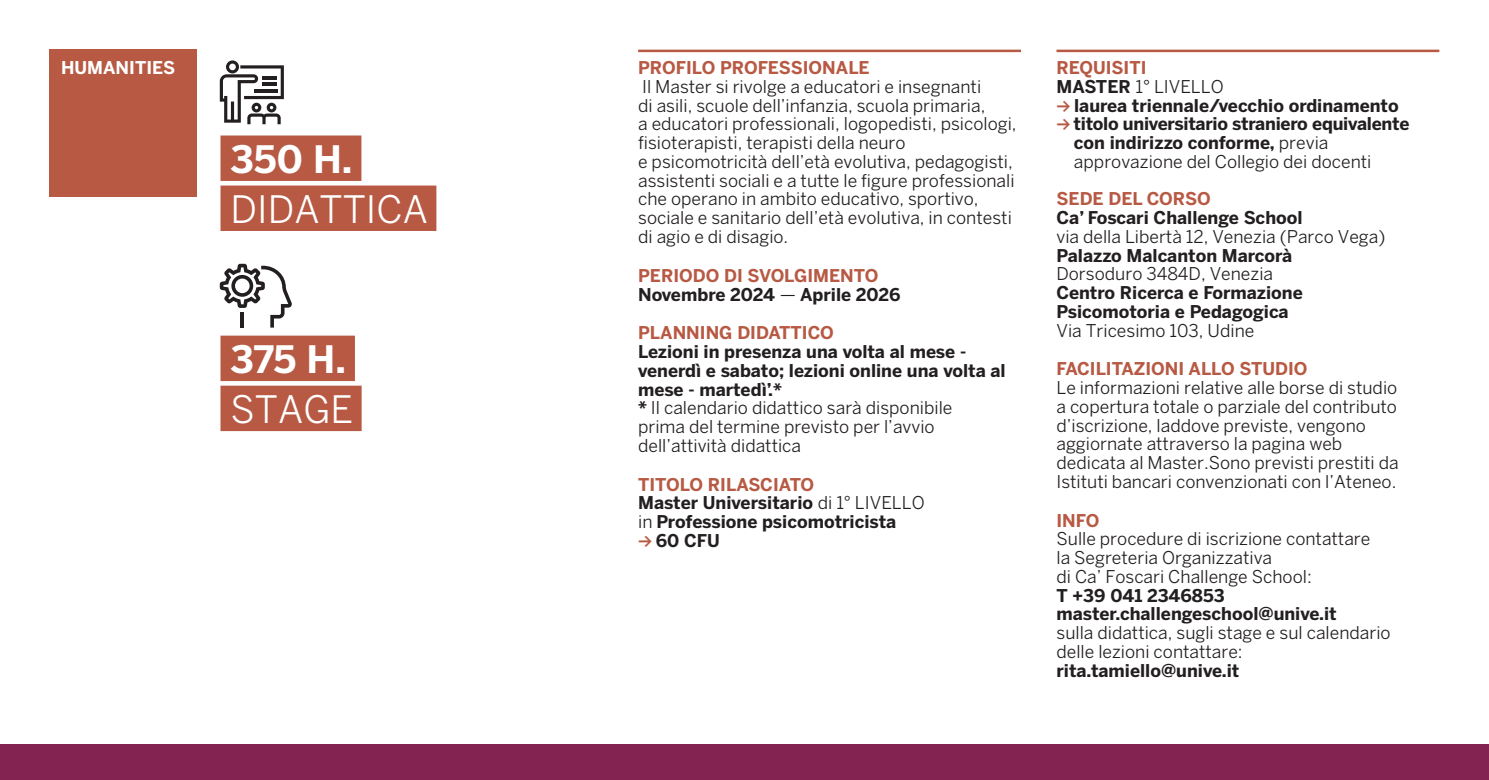
<style>
.page{position:relative;width:1489px;height:780px;background:#fff}
.page>*{position:absolute;margin:0;border:0;box-sizing:border-box;transform-origin:0 0}
.t1{font:37.5px "Benton Sans";color:#fff}
.t2{font:700 37.5px "Benton Sans";letter-spacing:-.005em;color:#fff}
.t3{font:17.5px/18.8px "Benton Sans";color:#231f20}
.t4{font:700 17.5px/18.8px "Benton Sans";color:#231f20}
.t5{font:700 17.5px "Benton Sans";color:#b75943}
.t6{font:700 17.5px "Benton Sans";color:#fff}
.s1{color:#b75943}
.s2{font-weight:400}
.s3{font-weight:700}
.s4{font-family:"Akkurat";color:#b75943}
</style>
<div class="page">
<div style="left:0;top:744px;width:1488px;height:36px;background:#832352"></div>
<hr style="left:638px;top:50px;width:382px;height:2px;background:#b75943">
<hr style="left:1056px;top:50px;width:383px;height:2px;background:#b75943">
<div style="left:220px;top:135px;width:141px;height:46px;background:#b75943"></div>
<div style="left:220px;top:185px;width:216px;height:46px;background:#b75943"></div>
<div style="left:220px;top:335px;width:135px;height:46px;background:#b75943"></div>
<div style="left:220px;top:385px;width:141px;height:46px;background:#b75943"></div>
<svg style="left:220px;top:60px;width:64px;height:64px"></svg>
<svg style="left:220px;top:264px;width:72px;height:63px"></svg>
<div style="left:50px;top:50px;width:147px;height:147px;background:#b75943"></div>
<p class="t6" style="left:61px;top:55px;width:115px">HUMANITIES</p>
<h1 class="t2" style="left:230px;top:132px;width:123px">350 H.</h1>
<h1 class="t1" style="left:230px;top:187px;width:199px">DIDATTICA</h1>
<h1 class="t2" style="left:230px;top:332px;width:117px">375 H.</h1>
<h1 class="t1" style="left:230px;top:387px;width:124px">STAGE</h1>
<p class="t5" style="left:638px;top:55px;width:233px">PROFILO PROFESSIONALE</p>
<p class="t3" style="left:638px;top:77px;width:380px">Il Master si rivolge a educatori e insegnanti<br>di asili, scuole dell’infanzia, scuola primaria,<br>a educatori professionali, logopedisti, psicologi, fisioterapisti, terapisti della neuro<br>e psicomotricità dell’età evolutiva, pedagogisti, assistenti sociali e a tutte le figure professionali che operano in ambito educativo, sportivo, sociale e sanitario dell’età evolutiva, in contesti di agio e di disagio.</p>
<p class="t4" style="left:638px;top:265px;width:264px"><span class="s1">PERIODO DI SVOLGIMENTO<br></span>Novembre 2024 <span class="s2">—</span> Aprile 2026</p>
<p class="t5" style="left:638px;top:320px;width:197px">PLANNING DIDATTICO</p>
<p class="t3" style="left:638px;top:342px;width:369px"><span class="s3">Lezioni in presenza una volta al mese - venerdì e sabato; lezioni online una volta al mese - martedì’.*<br>*</span> Il calendario didattico sarà disponibile<br>prima del termine previsto per l’avvio dell’attività didattica</p>
<p class="t4" style="left:638px;top:474px;width:288px"><span class="s1">TITOLO RILASCIATO<br></span>Master Universitario <span class="s2">di 1° LIVELLO in</span> Professione psicomotricista<br><span class="s4">≥</span> 60 CFU</p>
<p class="t5" style="left:1056px;top:55px;width:92px">REQUISITI</p>
<p class="t3" style="left:1056px;top:77px;width:169px"><span class="s3">MASTER</span> 1° LIVELLO</p>
<p class="t4" style="left:1056px;top:95px;width:344px"><span class="s4">≥</span> laurea triennale/vecchio ordinamento</p>
<p class="t4" style="left:1056px;top:114px;width:354px"><span class="s4">≥</span> titolo universitario straniero equivalente</p>
<p class="t4" style="left:1073px;top:133px;width:256px">con indirizzo conforme, <span class="s2">previa</span></p>
<p class="t3" style="left:1073px;top:152px;width:299px">approvazione del Collegio dei docenti</p>
<p class="t5" style="left:1056px;top:186px;width:156px">SEDE DEL CORSO</p>
<p class="t4" style="left:1056px;top:208px;width:248px">Ca’ Foscari Challenge School</p>
<p class="t3" style="left:1056px;top:227px;width:330px">via della Libertà 12, Venezia (Parco Vega)</p>
<p class="t4" style="left:1056px;top:245px;width:237px">Palazzo Malcanton Marcorà</p>
<p class="t3" style="left:1056px;top:264px;width:218px">Dorsoduro 3484D, Venezia</p>
<p class="t4" style="left:1056px;top:283px;width:248px">Centro Ricerca e Formazione<br>Psicomotoria e Pedagogica</p>
<p class="t3" style="left:1056px;top:320px;width:199px">Via Tricesimo 103, Udine</p>
<p class="t5" style="left:1056px;top:356px;width:252px">FACILITAZIONI ALLO STUDIO</p>
<p class="t3" style="left:1056px;top:378px;width:344px">Le informazioni relative alle borse di studio a copertura totale o parziale del contributo d’iscrizione, laddove previste, vengono aggiornate attraverso la pagina web dedicata al Master.Sono previsti prestiti da Istituti bancari convenzionati con l’Ateneo.</p>
<p class="t5" style="left:1056px;top:507px;width:44px">INFO</p>
<p class="t3" style="left:1056px;top:529px;width:315px">Sulle procedure di iscrizione contattare la Segreteria Organizzativa<br>di Ca’ Foscari Challenge School:</p>
<p class="t4" style="left:1056px;top:585px;width:282px">T +39 041 2346853 master.challengeschool@unive.it</p>
<p class="t3" style="left:1056px;top:623px;width:336px">sulla didattica, sugli stage e sul calendario delle lezioni contattare:</p>
<p class="t4" style="left:1056px;top:660px;width:184px">rita.tamiello@unive.it</p>
</div>
